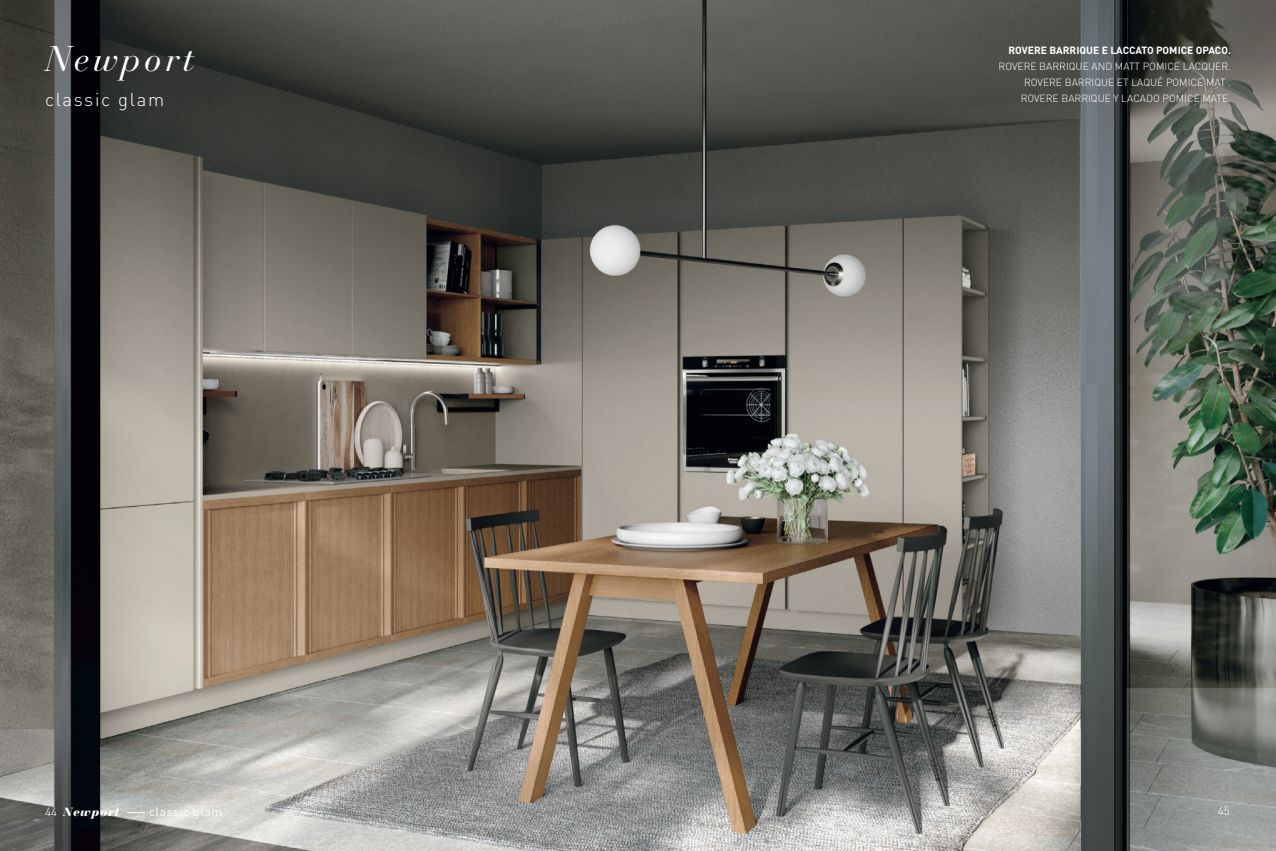
<style>
.page{position:relative;width:1276px;height:851px;background:#fff}
.page>*{position:absolute;margin:0;border:0;box-sizing:border-box;transform-origin:0 0}
.t1{font:italic 35.38px "Bauer Bodoni";letter-spacing:.09em;color:#fff}
.t2{font:18.38px "DIN Light Alternate";letter-spacing:.09em;color:#fff}
.t3{font:11.75px "DIN";letter-spacing:.06em;color:#fff}
.t4{font:italic 900 11.75px "Bauer Bodoni";letter-spacing:.06em;color:#fff}
.t5{font:300 11.75px "DIN";color:#fff}
.t6{font:300 10.38px/16.2px "DIN";color:#fff;text-align:right}
.t7{font:700 10.38px "DIN";color:#fff}
.s1{font-family:"DIN";font-weight:300;font-style:normal}
</style>
<div class="page">
<img style="left:0;top:0;width:1276px;height:850px">
<svg style="left:127px;top:812px;width:18px;height:1px"></svg>
<h1 class="t1" style="left:45px;top:45px;width:150px">Newport</h1>
<h2 class="t2" style="left:45px;top:92px;width:121px">classic glam</h2>
<p class="t7" style="left:1008px;top:45px;width:224px">ROVERE BARRIQUE E LACCATO POMICE OPACO.</p>
<p class="t6" style="left:998px;top:59px;width:234px">ROVERE BARRIQUE AND MATT POMICE LACQUER.<br>ROVERE BARRIQUE ET LAQUÉ POMICE MAT .<br>ROVERE BARRIQUE Y LACADO POMICE MATE.</p>
<p class="t4" style="left:45px;top:807px;width:76px"><span class="s1">44</span> Newport</p>
<p class="t3" style="left:149px;top:806px;width:74px">classic glam</p>
<p class="t5" style="left:1217px;top:806px;width:14px">45</p>
</div>
